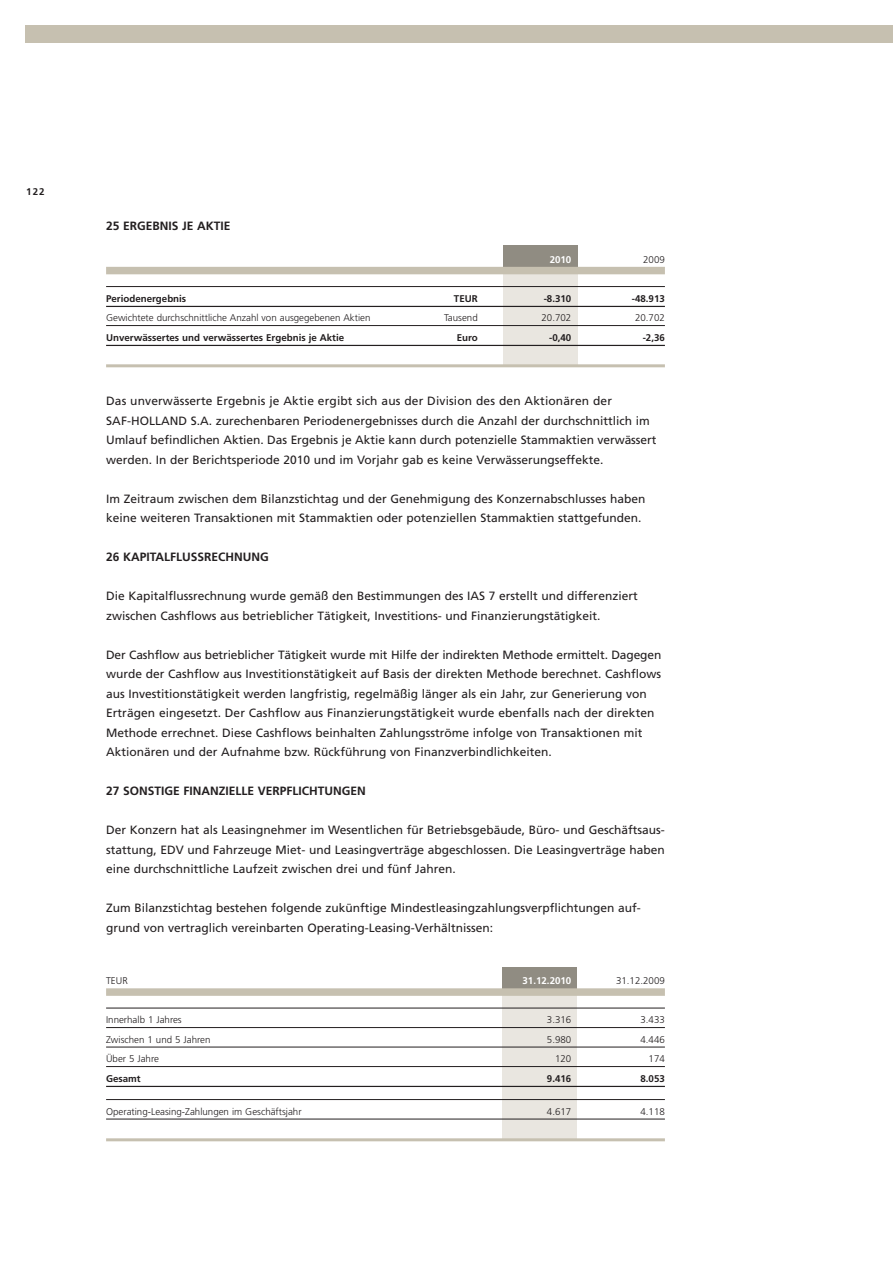
<style>
.page{position:relative;width:893px;height:1263px;background:#fff}
.page>*{position:absolute;margin:0;border:0;box-sizing:border-box;transform-origin:0 0}
.t1{font:12px/19.5px "Frutiger";color:#231f20}
.t2{font:700 12px "Frutiger";color:#231f20}
.t3{font:300 9.75px "Frutiger";color:#231f20}
.t4{font:700 9.75px "Frutiger";color:#231f20}
.t5{font:700 9.75px "Frutiger";color:#fff}
</style>
<div class="page">
<div style="left:503px;top:271px;width:74px;height:95px;background:#e9e6e0"></div>
<div style="left:503px;top:246px;width:74px;height:25px;background:#908c82"></div>
<div style="left:502px;top:993px;width:75px;height:147px;background:#e9e6e0"></div>
<div style="left:502px;top:967px;width:75px;height:26px;background:#908c82"></div>
<div style="left:25px;top:26px;width:867px;height:17px;background:#c6c0b0"></div>
<div style="left:106px;top:267px;width:559px;height:7px;background:#c6c0b0"></div>
<hr style="left:106px;top:286px;width:559px;height:1px;background:#231f20">
<hr style="left:106px;top:306px;width:559px;height:1px;background:#231f20">
<hr style="left:106px;top:325px;width:559px;height:1px;background:#231f20">
<hr style="left:106px;top:345px;width:559px;height:1px;background:#231f20">
<hr style="left:106px;top:364px;width:559px;height:3px;background:#c6c0b0">
<div style="left:106px;top:988px;width:559px;height:8px;background:#c6c0b0"></div>
<hr style="left:106px;top:1008px;width:559px;height:1px;background:#231f20">
<hr style="left:106px;top:1027px;width:559px;height:1px;background:#231f20">
<hr style="left:106px;top:1047px;width:559px;height:1px;background:#231f20">
<hr style="left:106px;top:1066px;width:559px;height:1px;background:#231f20">
<hr style="left:106px;top:1086px;width:559px;height:1px;background:#231f20">
<hr style="left:106px;top:1099px;width:559px;height:1px;background:#231f20">
<hr style="left:106px;top:1119px;width:559px;height:1px;background:#231f20">
<hr style="left:106px;top:1138px;width:559px;height:3px;background:#c6c0b0">
<p class="t4" style="left:26px;top:188px;width:20px">122</p>
<p class="t2" style="left:106px;top:221px;width:126px">25 ERGEBNIS JE AKTIE</p>
<p class="t5" style="left:550px;top:255px;width:23px">2010</p>
<p class="t3" style="left:643px;top:255px;width:23px">2009</p>
<p class="t4" style="left:106px;top:294px;width:82px">Periodenergebnis</p>
<p class="t4" style="left:454px;top:294px;width:25px">TEUR</p>
<p class="t4" style="left:544px;top:294px;width:29px">-8.310</p>
<p class="t4" style="left:632px;top:294px;width:35px">-48.913</p>
<p class="t3" style="left:106px;top:314px;width:266px">Gewichtete durchschnittliche Anzahl von ausgegebenen Aktien</p>
<p class="t3" style="left:444px;top:314px;width:35px">Tausend</p>
<p class="t3" style="left:541px;top:314px;width:31px">20.702</p>
<p class="t3" style="left:635px;top:314px;width:31px">20.702</p>
<p class="t4" style="left:106px;top:333px;width:240px">Unverwässertes und verwässertes Ergebnis je Aktie</p>
<p class="t4" style="left:457px;top:333px;width:22px">Euro</p>
<p class="t4" style="left:549px;top:333px;width:24px">-0,40</p>
<p class="t4" style="left:643px;top:333px;width:24px">-2,36</p>
<p class="t1" style="left:106px;top:392px;width:552px">Das unverwässerte Ergebnis je Aktie ergibt sich aus der Division des den Aktionären der SAF-HOLLAND S.A. zurechenbaren Periodenergebnisses durch die Anzahl der durchschnittlich im Umlauf befindlichen Aktien. Das Ergebnis je Aktie kann durch potenzielle Stammaktien verwässert werden. In der Berichtsperiode 2010 und im Vorjahr gab es keine Verwässerungseffekte.</p>
<p class="t1" style="left:106px;top:490px;width:541px">Im Zeitraum zwischen dem Bilanzstichtag und der Genehmigung des Konzernabschlusses haben keine weiteren Transaktionen mit Stammaktien oder potenziellen Stammaktien stattgefunden.</p>
<p class="t2" style="left:106px;top:552px;width:164px">26 KAPITALFLUSSRECHNUNG</p>
<p class="t1" style="left:106px;top:587px;width:533px">Die Kapitalflussrechnung wurde gemäß den Bestimmungen des IAS 7 erstellt und differenziert zwischen Cashflows aus betrieblicher Tätigkeit, Investitions- und Finanzierungstätigkeit.</p>
<p class="t1" style="left:106px;top:646px;width:557px">Der Cashflow aus betrieblicher Tätigkeit wurde mit Hilfe der indirekten Methode ermittelt. Dagegen wurde der Cashflow aus Investitionstätigkeit auf Basis der direkten Methode berechnet. Cashflows aus Investitionstätigkeit werden langfristig, regelmäßig länger als ein Jahr, zur Generierung von Erträgen eingesetzt. Der Cashflow aus Finanzierungstätigkeit wurde ebenfalls nach der direkten Methode errechnet. Diese Cashflows beinhalten Zahlungsströme infolge von Transaktionen mit Aktionären und der Aufnahme bzw. Rückführung von Finanzverbindlichkeiten.</p>
<p class="t2" style="left:106px;top:786px;width:261px">27 SONSTIGE FINANZIELLE VERPFLICHTUNGEN</p>
<p class="t1" style="left:106px;top:821px;width:560px;text-align:justify">Der Konzern hat als Leasingnehmer im Wesentlichen für Betriebsgebäude, Büro- und Geschäftsaus&shy;stattung, EDV und Fahrzeuge Miet- und Leasingverträge abgeschlossen. Die Leasingverträge haben eine durchschnittliche Laufzeit zwischen drei und fünf Jahren.</p>
<p class="t1" style="left:106px;top:899px;width:536px">Zum Bilanzstichtag bestehen folgende zukünftige Mindestleasingzahlungsverpflichtungen auf&shy;grund von vertraglich vereinbarten Operating-Leasing-Verhältnissen:</p>
<p class="t3" style="left:106px;top:977px;width:23px">TEUR</p>
<p class="t5" style="left:522px;top:977px;width:50px">31.12.2010</p>
<p class="t3" style="left:616px;top:977px;width:50px">31.12.2009</p>
<p class="t3" style="left:106px;top:1016px;width:77px">Innerhalb 1 Jahres</p>
<p class="t3" style="left:547px;top:1016px;width:26px">3.316</p>
<p class="t3" style="left:640px;top:1016px;width:26px">3.433</p>
<p class="t3" style="left:106px;top:1035px;width:106px">Zwischen 1 und 5 Jahren</p>
<p class="t3" style="left:547px;top:1035px;width:26px">5.980</p>
<p class="t3" style="left:640px;top:1035px;width:26px">4.446</p>
<p class="t3" style="left:106px;top:1055px;width:54px">Über 5 Jahre</p>
<p class="t3" style="left:555px;top:1055px;width:18px">120</p>
<p class="t3" style="left:648px;top:1055px;width:18px">174</p>
<p class="t4" style="left:106px;top:1074px;width:36px">Gesamt</p>
<p class="t4" style="left:547px;top:1074px;width:26px">9.416</p>
<p class="t4" style="left:640px;top:1074px;width:26px">8.053</p>
<p class="t3" style="left:106px;top:1107px;width:197px">Operating-Leasing-Zahlungen im Geschäftsjahr</p>
<p class="t3" style="left:547px;top:1107px;width:26px">4.617</p>
<p class="t3" style="left:640px;top:1107px;width:26px">4.118</p>
</div>
